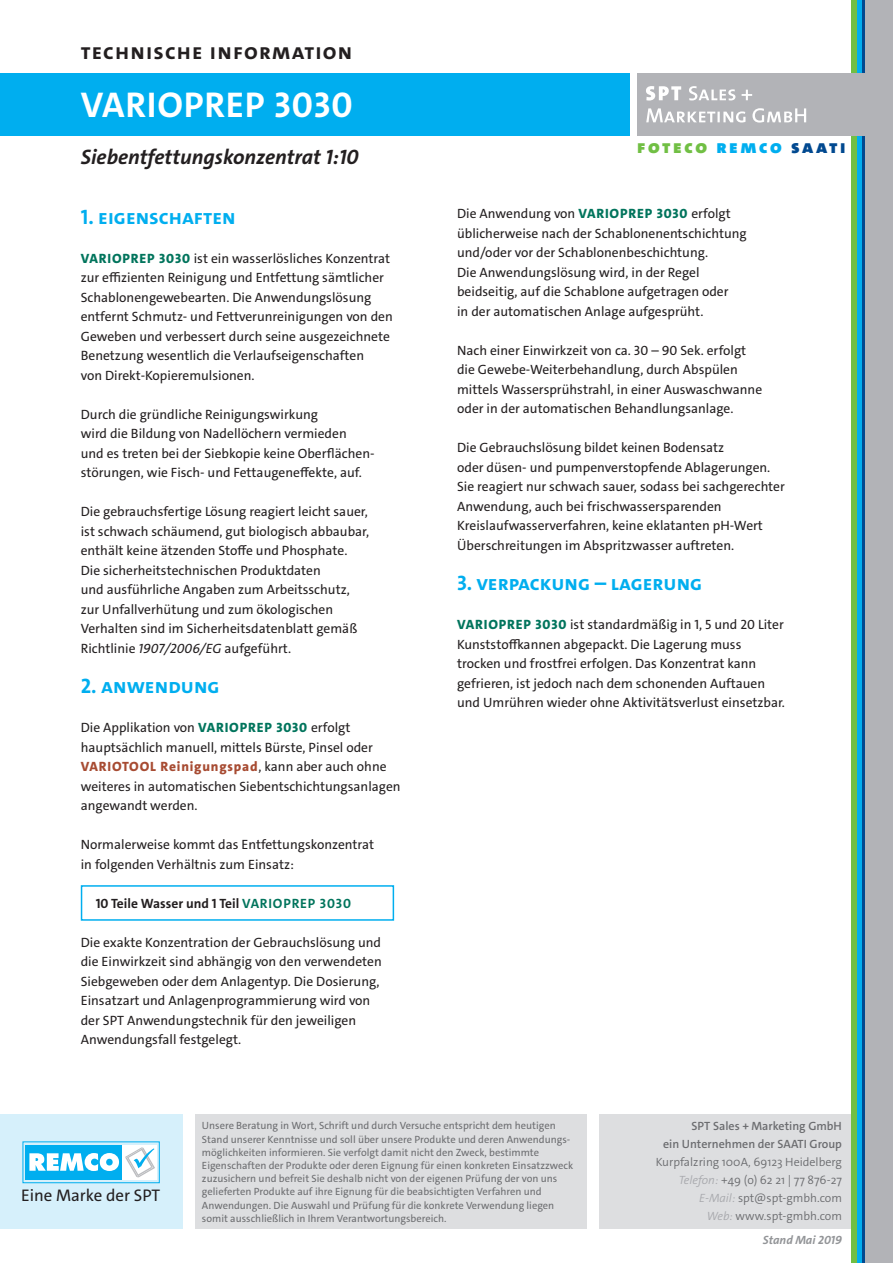
<style>
.page{position:relative;width:893px;height:1263px;background:#fff}
.page>*{position:absolute;margin:0;border:0;box-sizing:border-box;transform-origin:0 0}
.t1{font:700 36px "The Sans C4 s";letter-spacing:.02em;color:#fff}
.t2{font:700 22.5px "The Sans C4 s";letter-spacing:.05em;color:#231f20}
.t3{font:700 21px "The Sans C4 s";color:#00aeef}
.t4{font:italic 700 21px "The Sans C4 s";color:#231f20}
.t5{font:900 18.75px "The Sans C4 s";letter-spacing:.14em;color:#71bf44}
.t6{font:16.95px "The Sans C4 s";color:#231f20}
.t7{font:13.5px/19.5px "The Sans C4 s";color:#231f20}
.t8{font:700 13.5px "The Sans C4 s";letter-spacing:.06em;color:#231f20}
.t9{font:300 12px/18px "The Sans C4 s";color:#6c6d70;text-align:right}
.t10{font:600 12px/18px "The Sans C4 s";color:#6c6d70;text-align:right}
.t11{font:italic 700 12px "The Sans C4 s";color:#939598}
.t12{font:10.5px/13.2px "The Sans C4 s";color:#6c6d70}
.s1{font-weight:800;color:#01745c}
.s2{font-style:italic}
.s3{font-weight:800;color:#a74b32}
.s4{color:#01745c}
.s5{color:#00aeef}
.s6{color:#014990}
.s7{font-style:italic;color:#a8a9ad}
</style>
<div class="page">
<div style="left:195px;top:1114px;width:392px;height:115px;background:#dddee0"></div>
<div style="left:600px;top:1114px;width:259px;height:115px;background:#dddee0"></div>
<div style="left:0;top:73px;width:629px;height:63px;background:#00aeef"></div>
<div style="left:865px;top:0;width:28px;height:1263px;background:#b2b3b7"></div>
<svg style="left:861px;top:0;width:4px;height:1263px;fill:#014990"></svg>
<div style="left:856px;top:0;width:5px;height:1263px;background:#00aeef"></div>
<div style="left:851px;top:0;width:5px;height:1263px;background:#71bf44"></div>
<div style="left:637px;top:73px;width:231px;height:63px;background:#b2b3b7"></div>
<svg style="left:646px;top:108px;width:160px;height:15px"></svg>
<svg style="left:646px;top:86px;width:106px;height:15px"></svg>
<div style="left:0;top:1114px;width:183px;height:115px;background:#d6f0fb"></div>
<div style="left:26px;top:1145px;width:96px;height:34px;background:#00aeef"></div>
<div style="left:23px;top:1142px;width:136px;height:41px;border:1px solid #00aeef"></div>
<div style="left:122px;top:1145px;width:34px;height:34px;background:#fff"></div>
<svg style="left:125px;top:1147px;width:30px;height:30px"></svg>
<svg style="left:29px;top:1153px;width:90px;height:18px"></svg>
<div style="left:81px;top:885px;width:313px;height:36px;border:2px solid #00aeef"></div>
<h2 class="t2" style="left:81px;top:37px;width:273px">technische information</h2>
<h1 class="t1" style="left:81px;top:82px;width:273px">VARIOPREP 3030</h1>
<h3 class="t4" style="left:81px;top:144px;width:279px">Siebentfettungskonzentrat 1:10</h3>
<h3 class="t3" style="left:81px;top:203px;width:156px">1. eigenschaften</h3>
<p class="t7" style="left:81px;top:249px;width:314px"><span class="s1">VARIOPREP 3030</span> ist ein wasserlösliches Konzentrat zur effizienten Reinigung und Entfettung sämtlicher Schablonengewebearten. Die Anwendungslösung entfernt Schmutz- und Fettverunreinigungen von den Geweben und verbessert durch seine ausgezeichnete Benetzung wesentlich die Verlaufseigenschaften<br>von Direkt-Kopieremulsionen.</p>
<p class="t7" style="left:81px;top:405px;width:295px">Durch die gründliche Reinigungswirkung<br>wird die Bildung von Nadellöchern vermieden<br>und es treten bei der Siebkopie keine Oberflächen&shy;störungen, wie Fisch- und Fettaugeneffekte, auf.</p>
<p class="t7" style="left:81px;top:502px;width:290px">Die gebrauchsfertige Lösung reagiert leicht sauer, ist schwach schäumend, gut biologisch abbaubar, enthält keine ätzenden Stoffe und Phosphate.<br>Die sicherheitstechnischen Produktdaten<br>und ausführliche Angaben zum Arbeitsschutz, zur Unfallverhütung und zum ökologischen Verhalten sind im Sicherheitsdatenblatt gemäß Richtlinie <span class="s2">1907/2006/EG</span> aufgeführt.</p>
<h3 class="t3" style="left:81px;top:673px;width:140px">2. anwendung</h3>
<p class="t7" style="left:81px;top:718px;width:321px">Die Applikation von <span class="s1">VARIOPREP 3030</span> erfolgt hauptsächlich manuell, mittels Bürste, Pinsel oder <span class="s3">VARIOTOOL Reinigungspad</span>, kann aber auch ohne weiteres in automatischen Siebentschichtungsanlagen angewandt werden.</p>
<p class="t7" style="left:81px;top:835px;width:295px">Normalerweise kommt das Entfettungskonzentrat in folgenden Verhältnis zum Einsatz:</p>
<p class="t8" style="left:96px;top:895px;width:257px">10 Teile Wasser und 1 Teil <span class="s4">VARIOPREP 3030</span></p>
<p class="t7" style="left:81px;top:933px;width:303px">Die exakte Konzentration der Gebrauchslösung und die Einwirkzeit sind abhängig von den verwendeten Siebgeweben oder dem Anlagentyp. Die Dosierung, Einsatzart und Anlagenprogrammierung wird von der SPT Anwendungstechnik für den jeweiligen Anwendungsfall festgelegt.</p>
<h3 class="t5" style="left:637px;top:135px;width:210px">foteco <span class="s5">remco</span> <span class="s6">saati</span></h3>
<p class="t7" style="left:457px;top:204px;width:291px">Die Anwendung von <span class="s1">VARIOPREP 3030</span> erfolgt üblicherweise nach der Schablonenentschichtung und/oder vor der Schablonenbeschichtung.<br>Die Anwendungslösung wird, in der Regel beidseitig, auf die Schablone aufgetragen oder<br>in der automatischen Anlage aufgesprüht.</p>
<p class="t7" style="left:457px;top:341px;width:307px">Nach einer Einwirkzeit von ca. 30 – 90 Sek. erfolgt die Gewebe-Weiterbehandlung, durch Abspülen mittels Wassersprühstrahl, in einer Auswaschwanne oder in der automatischen Behandlungsanlage.</p>
<p class="t7" style="left:457px;top:438px;width:329px">Die Gebrauchslösung bildet keinen Bodensatz<br>oder düsen- und pumpenverstopfende Ablagerungen.<br>Sie reagiert nur schwach sauer, sodass bei sachgerechter Anwendung, auch bei frischwassersparenden Kreislaufwasserverfahren, keine eklatanten pH-Wert Überschreitungen im Abspritzwasser auftreten.</p>
<h3 class="t3" style="left:457px;top:570px;width:247px">3. verpackung – lagerung</h3>
<p class="t7" style="left:457px;top:615px;width:329px"><span class="s1">VARIOPREP 3030</span> ist standardmäßig in 1, 5 und 20 Liter Kunststoffkannen abgepackt. Die Lagerung muss trocken und frostfrei erfolgen. Das Konzentrat kann gefrieren, ist jedoch nach dem schonenden Auftauen und Umrühren wieder ohne Aktivitätsverlust einsetzbar.</p>
<p class="t6" style="left:21px;top:1184px;width:141px">Eine Marke der SPT</p>
<p class="t12" style="left:202px;top:1119px;width:373px">Unsere Beratung in Wort, Schrift und durch Versuche entspricht dem heutigen Stand unserer Kenntnisse und soll über unsere Produkte und deren Anwendungs&shy;möglichkeiten informieren. Sie verfolgt damit nicht den Zweck, bestimmte Eigenschaften der Produkte oder deren Eignung für einen konkreten Einsatzzweck zuzusichern und befreit Sie deshalb nicht von der eigenen Prüfung der von uns gelieferten Produkte auf ihre Eignung für die beabsichtigten Verfahren und Anwendungen. Die Auswahl und Prüfung für die konkrete Verwendung liegen somit ausschließlich in Ihrem Verantwortungsbereich.</p>
<p class="t10" style="left:663px;top:1117px;width:180px">SPT Sales + Marketing GmbH<br>ein Unternehmen der SAATI Group</p>
<p class="t9" style="left:656px;top:1153px;width:188px">Kurpfalzring 100A, 69123 Heidelberg<br><span class="s7">Telefon:</span> +49 (o) 62 21 | 77 876-27<br><span class="s7">E-Mail:</span> spt@spt-gmbh.com<br><span class="s7">Web:</span> www.spt-gmbh.com</p>
<p class="t11" style="left:763px;top:1232px;width:81px">Stand Mai 2019</p>
</div>
